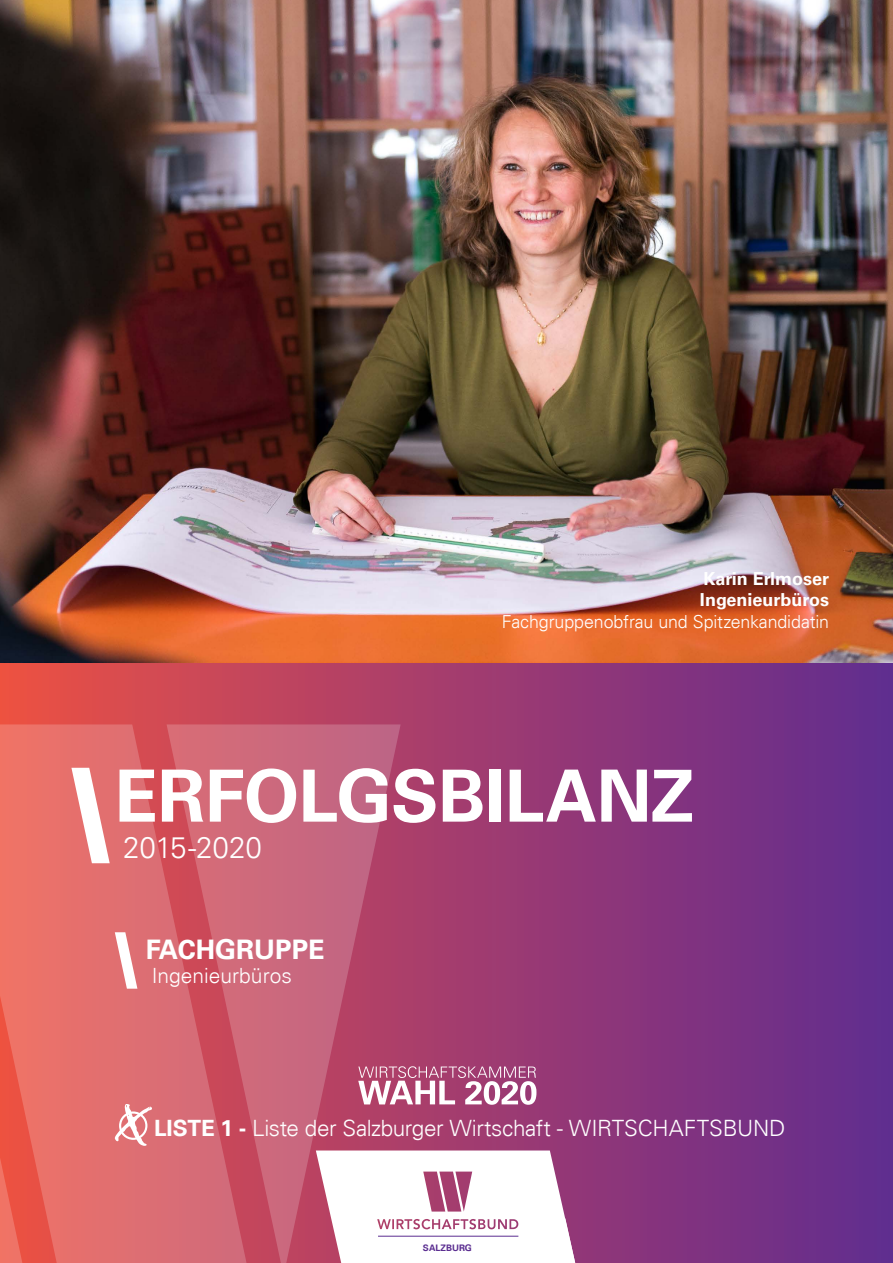
<style>
.page{position:relative;width:893px;height:1263px;background:#fff}
.page>*{position:absolute;margin:0;border:0;box-sizing:border-box;transform-origin:0 0}
.t1{font:700 72px "Univers 65";letter-spacing:-.01em;color:#fff}
.t2{font:300 30px "Univers 45";letter-spacing:-.005em;color:#fff}
.t3{font:700 27px "Univers 65";color:#fff}
.Titel_3{font:300 22.5px "Univers 45";letter-spacing:-.015em;color:#fff}
.t4{font:300 21px "Univers 45";color:#fff}
.t5{font:300 18px/21.6px "Univers 45";letter-spacing:-.005em;color:#fff;text-align:right}
.t6{font:700 9px "Univers 65";color:#5b2e91}
.s1{font-family:"Univers 65";font-weight:700}
</style>
<div class="page">
<div style="left:0;top:662px;width:893px;height:601px;background:linear-gradient(to right,#ec5045,#602b91)"></div>
<svg style="left:0;top:724px;width:167px;height:539px;background:#e46c69"></svg>
<svg style="left:167px;top:724px;width:234px;height:539px;background:#c75d73"></svg>
<svg style="left:316px;top:1150px;width:259px;height:113px"></svg>
<img style="left:0;top:0;width:893px;height:662px">
<svg style="left:71px;top:768px;width:39px;height:95px"></svg>
<svg style="left:115px;top:932px;width:22px;height:57px"></svg>
<svg style="left:358px;top:1066px;width:178px;height:39px"></svg>
<svg style="left:114px;top:1104px;width:38px;height:42px"></svg>
<div style="left:119px;top:1111px;width:28px;height:29px;border:2px solid #fff;border-radius:50%"></div>
<p class="t5" style="left:502px;top:567px;width:329px"><span class="s1">Karin Erlmoser<br>Ingenieurbüros<br></span>Fachgruppenobfrau und Spitzenkandidatin</p>
<p class="t1" style="left:114px;top:754px;width:581px">ERFOLGSBILANZ</p>
<p class="t2" style="left:123px;top:829px;width:140px">2015-2020</p>
<p class="t3" style="left:146px;top:934px;width:180px">FACHGRUPPE</p>
<p class="t4" style="left:152px;top:962px;width:142px">Ingenieurbüros</p>
<p class="Titel_3" style="left:154px;top:1114px;width:633px"><span class="s1">LISTE 1 -</span> Liste der Salzburger Wirtschaft - WIRTSCHAFTSBUND</p>
<p class="t6" style="left:423px;top:1242px;width:50px">SALZBURG</p>
</div>
